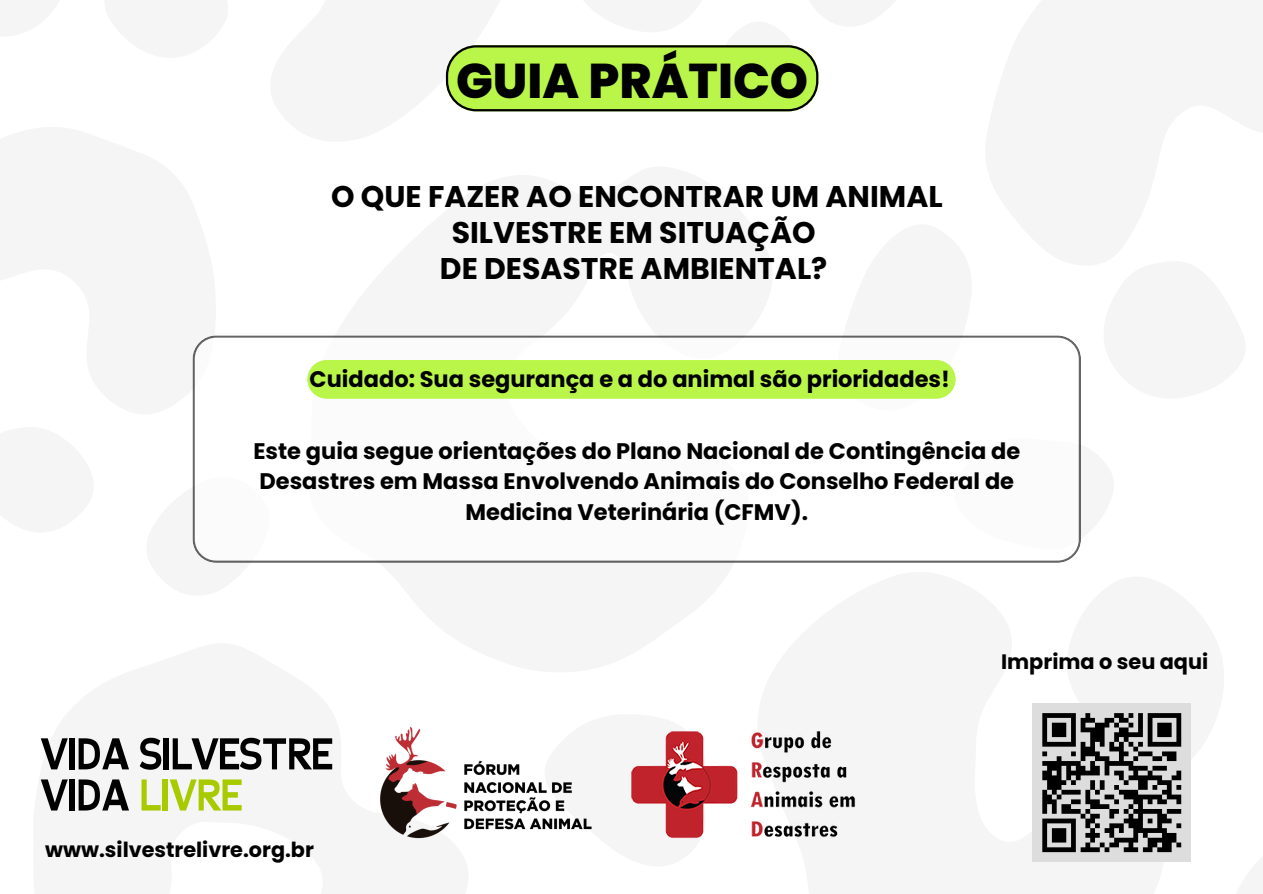
<style>
.page{position:relative;width:1263px;height:894px;background:#fff}
.page>*{position:absolute;margin:0;border:0;box-sizing:border-box;transform-origin:0 0}
.t1{font:51.75px/41.1px "Helenita Dos";letter-spacing:-.005em;color:#000}
.t2{font:800 48.75px "Poppins";color:#000}
.t3{font:700 29.85px/36px "Poppins";color:#000;text-align:center}
.t4{font:700 22.5px/30.3px "Poppins";color:#000;text-align:center}
.t5{font:700 20.85px "Poppins";color:#000}
.t6{font:700 20.7px "Poppins";color:#000}
.s1{color:#a8cb00}
</style>
<div class="page">
<svg style="left:192px;top:335px;width:889px;height:227px"></svg>
<div style="left:307px;top:360px;width:648px;height:38px;background:#baf64a"></div>
<svg style="left:446px;top:45px;width:372px;height:66px"></svg>
<img style="left:380px;top:727px;width:212px;height:112px">
<div style="left:1033px;top:703px;width:158px;height:158px;background:#ddd"></div>
<svg style="left:1042px;top:713px;width:140px;height:140px"></svg>
<img style="left:631px;top:731px;width:224px;height:107px">
<p class="t2" style="left:456px;top:47px;width:354px">GUIA PRÁTICO</p>
<p class="t3" style="left:331px;top:179px;width:613px">O QUE FAZER AO ENCONTRAR UM ANIMAL<br>SILVESTRE EM SITUAÇÃO<br>DE DESASTRE AMBIENTAL?</p>
<p class="t4" style="left:310px;top:363px;width:642px">Cuidado: Sua segurança e a do animal são prioridades!</p>
<h3 class="t4" style="left:253px;top:435px;width:768px">Este guia segue orientações do Plano Nacional de Contingência de<br>Desastres em Massa Envolvendo Animais do Conselho Federal de<br>Medicina Veterinária (CFMV).</h3>
<p class="t1" style="left:41px;top:735px;width:294px">VIDA SILVESTRE<br>VIDA <span class="s1">LIVRE</span></p>
<h2 class="t6" style="left:45px;top:835px;width:270px">www.silvestrelivre.org.br</h2>
<p class="t5" style="left:1001px;top:647px;width:209px">Imprima o seu aqui</p>
</div>
